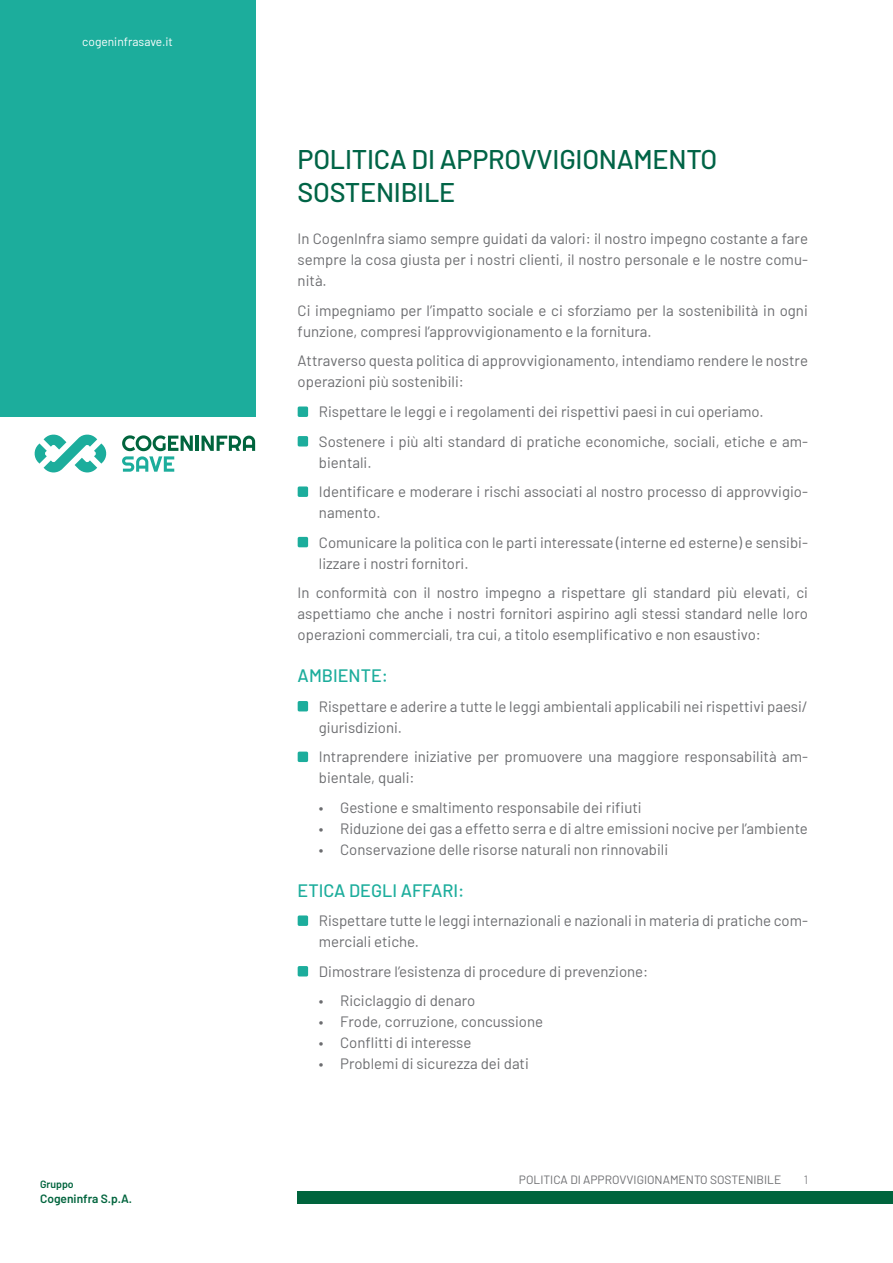
<style>
.page{position:relative;width:893px;height:1263px;background:#fff}
.page>*{position:absolute;margin:0;border:0;box-sizing:border-box;transform-origin:0 0}
.Titoli{font:500 27px/33px "Barlow";letter-spacing:-.01em;color:#006446}
.Paragrafi{font:500 18px "Barlow";color:#1cad9c}
.Paragrafi-2{font:15px/21px "Barlow";color:#6c6d70}
.t1{font:12px "Barlow";color:#6c6d70}
.t2{font:12px "Barlow";color:#fff}
.t3{font:600 12px "Barlow";color:#00643d}
.t4{font:300 12px "Barlow";color:#6c6d70}
.t5{font:600 10.5px "Barlow";color:#00643d}
</style>
<div class="page">
<div style="left:298px;top:1191px;width:595px;height:12px;background:#00643d"></div>
<div style="left:298px;top:406px;width:10px;height:11px;background:#1cad9c;border-radius:2px"></div>
<div style="left:298px;top:436px;width:10px;height:10px;background:#1cad9c;border-radius:2px"></div>
<div style="left:298px;top:486px;width:10px;height:11px;background:#1cad9c;border-radius:2px"></div>
<div style="left:298px;top:701px;width:10px;height:10px;background:#1cad9c;border-radius:2px"></div>
<div style="left:298px;top:915px;width:10px;height:11px;background:#1cad9c;border-radius:2px"></div>
<div style="left:298px;top:752px;width:10px;height:10px;background:#1cad9c;border-radius:2px"></div>
<div style="left:298px;top:966px;width:10px;height:10px;background:#1cad9c;border-radius:2px"></div>
<div style="left:298px;top:537px;width:10px;height:10px;background:#1cad9c;border-radius:2px"></div>
<svg style="left:34px;top:434px;width:73px;height:38px"></svg>
<hr style="left:196px;top:436px;width:3px;height:15px;background:#00643d">
<svg style="left:202px;top:436px;width:53px;height:15px"></svg>
<svg style="left:122px;top:435px;width:71px;height:37px"></svg>
<div style="left:0;top:0;width:255px;height:417px;background:#1cad9c"></div>
<p class="t2" style="left:82px;top:33px;width:92px">cogeninfrasave.it</p>
<p class="t5" style="left:40px;top:1177px;width:35px">Gruppo</p>
<p class="t3" style="left:40px;top:1190px;width:93px">Cogeninfra S.p.A.</p>
<p class="Titoli" style="left:298px;top:141px;width:421px">POLITICA DI APPROVVIGIONAMENTO<br>SOSTENIBILE</p>
<p class="Paragrafi-2" style="left:298px;top:227px;width:512px;text-align:justify">In CogenInfra siamo sempre guidati da valori: il nostro impegno costante a fare sempre la cosa giusta per i nostri clienti, il nostro personale e le nostre comu&shy;nità.</p>
<p class="Paragrafi-2" style="left:298px;top:299px;width:512px">Ci impegniamo per l’impatto sociale e ci sforziamo per la sostenibilità in ogni funzione, compresi l’approvvigionamento e la fornitura.</p>
<p class="Paragrafi-2" style="left:298px;top:349px;width:512px">Attraverso questa politica di approvvigionamento, intendiamo rendere le nostre operazioni più sostenibili:</p>
<p class="Paragrafi-2" style="left:319px;top:400px;width:446px">Rispettare le leggi e i regolamenti dei rispettivi paesi in cui operiamo.</p>
<p class="Paragrafi-2" style="left:319px;top:429px;width:490px">Sostenere i più alti standard di pratiche economiche, sociali, etiche e am&shy;bientali.</p>
<p class="Paragrafi-2" style="left:319px;top:480px;width:490px">Identificare e moderare i rischi associati al nostro processo di approvvigio&shy;namento.</p>
<p class="Paragrafi-2" style="left:319px;top:530px;width:490px">Comunicare la politica con le parti interessate (interne ed esterne) e sensibi&shy;lizzare i nostri fornitori.</p>
<p class="Paragrafi-2" style="left:298px;top:581px;width:512px;text-align:justify">In conformità con il nostro impegno a rispettare gli standard più elevati, ci aspettiamo che anche i nostri fornitori aspirino agli stessi standard nelle loro operazioni commerciali, tra cui, a titolo esemplificativo e non esaustivo:</p>
<p class="Paragrafi" style="left:298px;top:662px;width:92px">AMBIENTE:</p>
<p class="Paragrafi-2" style="left:319px;top:694px;width:490px">Rispettare e aderire a tutte le leggi ambientali applicabili nei rispettivi paesi/ giurisdizioni.</p>
<p class="Paragrafi-2" style="left:319px;top:745px;width:490px">Intraprendere iniziative per promuovere una maggiore responsabilità am&shy;bientale, quali:</p>
<p class="Paragrafi-2" style="left:319px;top:795px;width:324px">• Gestione e smaltimento responsabile dei rifiuti</p>
<p class="Paragrafi-2" style="left:319px;top:816px;width:490px">• Riduzione dei gas a effetto serra e di altre emissioni nocive per l’ambiente</p>
<p class="Paragrafi-2" style="left:319px;top:837px;width:351px">• Conservazione delle risorse naturali non rinnovabili</p>
<p class="Paragrafi" style="left:298px;top:877px;width:168px">ETICA DEGLI AFFARI:</p>
<p class="Paragrafi-2" style="left:319px;top:909px;width:490px">Rispettare tutte le leggi internazionali e nazionali in materia di pratiche com&shy;merciali etiche.</p>
<p class="Paragrafi-2" style="left:319px;top:959px;width:331px">Dimostrare l’esistenza di procedure di prevenzione:</p>
<p class="Paragrafi-2" style="left:319px;top:989px;width:158px">• Riciclaggio di denaro</p>
<p class="Paragrafi-2" style="left:319px;top:1010px;width:226px">• Frode, corruzione, concussione</p>
<p class="Paragrafi-2" style="left:319px;top:1031px;width:154px">• Conflitti di interesse</p>
<p class="Paragrafi-2" style="left:319px;top:1052px;width:211px">• Problemi di sicurezza dei dati</p>
<p class="t1" style="left:519px;top:1171px;width:264px">POLITICA DI APPROVVIGIONAMENTO SOSTENIBILE</p>
<p class="t4" style="left:804px;top:1171px;width:6px">1</p>
</div>
